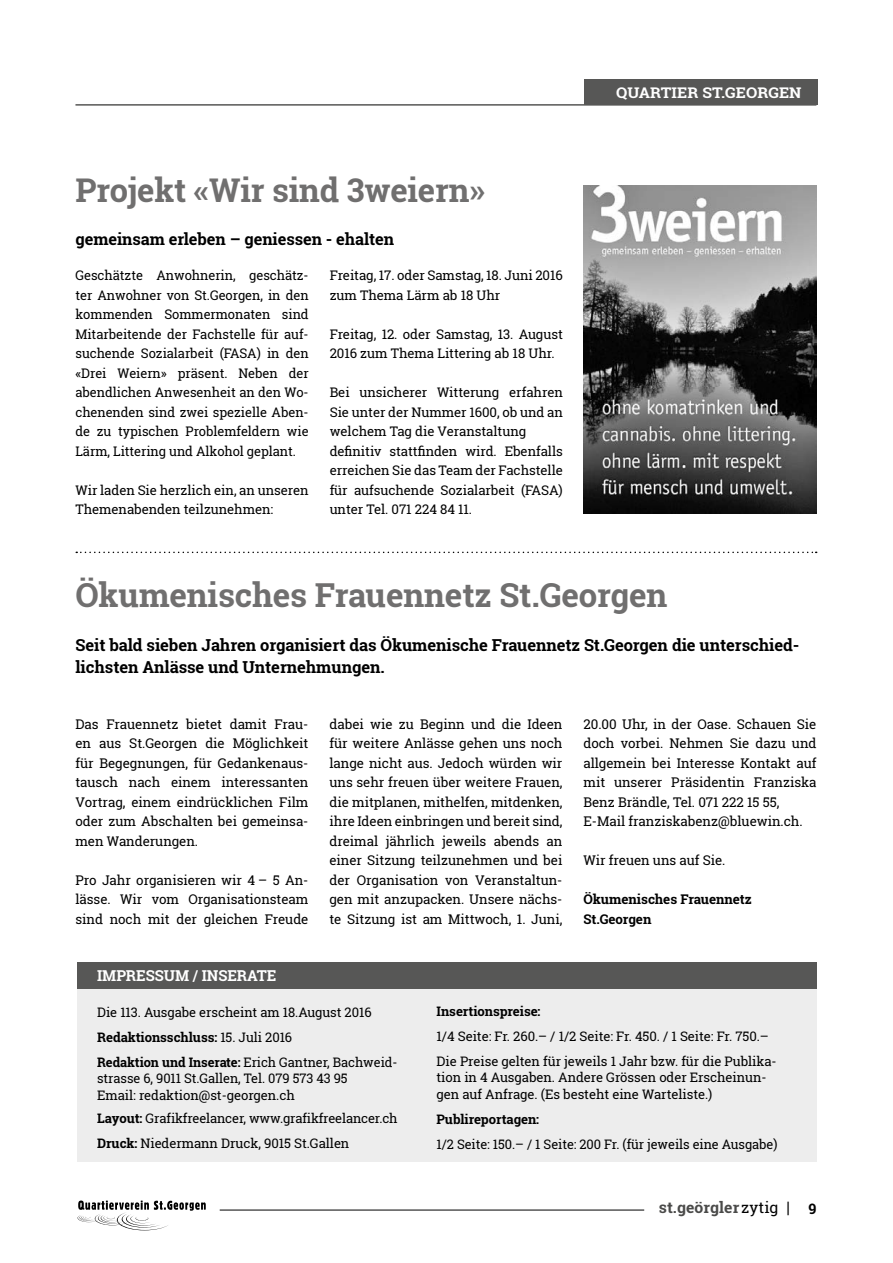
<style>
.page{position:relative;width:893px;height:1263px;background:#fff}
.page>*{position:absolute;margin:0;border:0;box-sizing:border-box;transform-origin:0 0}
.t1{font:700 33px "Roboto Slab";letter-spacing:-.005em;color:#706f6f}
.t2{font:700 32.7px "Roboto Slab";letter-spacing:-.005em;color:#706f6f}
.t3{font:700 16.5px/22.5px "Roboto Slab";letter-spacing:-.005em;color:#000}
.t4{font:700 16.35px "Roboto Slab";letter-spacing:-.005em;color:#000}
.t5{font:700 15.45px "Roboto Slab";letter-spacing:.005em;color:#4a4a49}
.t6{font:700 15px "Roboto Slab";letter-spacing:-.005em;color:#fff}
.t7{font:700 14.7px "Roboto Slab";letter-spacing:.005em;color:#fff;scale:1.08 1}
.t8{font:13.35px/19.5px "Roboto Slab";letter-spacing:-.005em;color:#000;text-align:justify}
.t9{font:700 13.35px/19.5px "Roboto Slab";letter-spacing:-.005em;color:#000}
.t10{font:13.2px/19.5px "Roboto Slab";letter-spacing:-.005em;color:#000}
.t11{font:13.05px/25px "Roboto Slab";letter-spacing:-.005em;color:#000}
.t12{font:700 13.05px "Roboto Slab";letter-spacing:-.005em;color:#000}
.s1{font-weight:700}
.s2{font-size:15.75px}
.s3{font-weight:400;color:#000}
.s4{font-weight:400;font-size:15.75px;color:#000}
.s5{font-size:14.4px;color:#000}
</style>
<div class="page">
<hr style="left:220px;top:1210px;width:424px;height:1px;background:#000">
<svg style="left:78px;top:1200px;width:128px;height:30px"></svg>
<div style="left:584px;top:80px;width:233px;height:25px;background:#575756"></div>
<hr style="left:75px;top:104px;width:741px;height:2px;background:#575756">
<img style="left:584px;top:185px;width:232px;height:328px">
<svg style="left:76px;top:552px;width:741px;height:1px"></svg>
<div style="left:77px;top:967px;width:739px;height:195px;background:#ededed"></div>
<div style="left:77px;top:963px;width:739px;height:26px;background:#575756"></div>
<h2 class="t2" style="left:75px;top:168px;width:411px">Projekt «Wir sind 3weiern»</h2>
<p class="t4" style="left:75px;top:228px;width:320px">gemeinsam erleben – geniessen - ehalten</p>
<p class="t10" style="left:75px;top:265px;width:235px;text-align:justify">Geschätzte Anwohnerin, geschätz&shy;ter Anwohner von St.Georgen, in den kommenden Sommermonaten sind Mitarbeitende der Fachstelle für auf&shy;suchende Sozialarbeit (FASA) in den «Drei Weiern» präsent. Neben der abendlichen Anwesenheit an den Wo&shy;chenenden sind zwei spezielle Aben&shy;de zu typischen Problemfeldern wie Lärm, Littering und Alkohol geplant.</p>
<p class="t10" style="left:75px;top:480px;width:235px">Wir laden Sie herzlich ein, an unseren<br>Themenabenden teilzunehmen:</p>
<p class="t10" style="left:330px;top:265px;width:235px">Freitag, 17. oder Samstag, 18. Juni 2016 zum Thema Lärm ab 18 Uhr</p>
<p class="t10" style="left:330px;top:324px;width:235px">Freitag, 12. oder Samstag, 13. August<br>2016 zum Thema Littering ab 18 Uhr.</p>
<p class="t10" style="left:330px;top:382px;width:235px">Bei unsicherer Witterung erfahren Sie unter der Nummer 1600, ob und an welchem Tag die Veranstaltung definitiv stattfinden wird. Ebenfalls erreichen Sie das Team der Fachstelle für aufsuchende Sozialarbeit (FASA) unter Tel. 071 224 84 11.</p>
<p class="t7" style="left:616px;top:83px;width:173px">QUARTIER ST.GEORGEN</p>
<h1 class="t1" style="left:75px;top:573px;width:594px">Ökumenisches Frauennetz St.Georgen</h1>
<p class="t3" style="left:75px;top:633px;width:725px">Seit bald sieben Jahren organisiert das Ökumenische Frauennetz St.Georgen die unterschied&shy;lichsten Anlässe und Unternehmungen.</p>
<p class="t8" style="left:75px;top:714px;width:234px">Das Frauennetz bietet damit Frau&shy;en aus St.Georgen die Möglichkeit für Begegnungen, für Gedankenaus&shy;tausch nach einem interessanten Vortrag, einem eindrücklichen Film oder zum Abschalten bei gemeinsa&shy;men Wanderungen.</p>
<p class="t8" style="left:75px;top:870px;width:235px">Pro Jahr organisieren wir 4─– 5 An&shy;lässe. Wir vom Organisationsteam sind noch mit der gleichen Freude</p>
<p class="t8" style="left:329px;top:714px;width:235px">dabei wie zu Beginn und die Ideen für weitere Anlässe gehen uns noch lange nicht aus. Jedoch würden wir uns sehr freuen über weitere Frauen, die mitplanen, mithelfen, mitdenken, ihre Ideen einbringen und bereit sind, dreimal jährlich jeweils abends an einer Sitzung teilzunehmen und bei der Organisation von Veranstaltun&shy;gen mit anzupacken. Unsere nächs&shy;te Sitzung ist am Mittwoch, 1. Juni,</p>
<p class="t8" style="left:583px;top:714px;width:234px;text-align:left">20.00 Uhr, in der Oase. Schauen Sie doch vorbei. Nehmen Sie dazu und allgemein bei Interesse Kontakt auf mit unserer Präsidentin Franziska Benz Brändle, Tel. 071 222 15 55, E-Mail franziskabenz@bluewin.ch.</p>
<p class="t8" style="left:583px;top:850px;width:144px">Wir freuen uns auf Sie.</p>
<p class="t9" style="left:583px;top:889px;width:170px">Ökumenisches Frauennetz<br>St.Georgen</p>
<p class="t6" style="left:97px;top:965px;width:181px">IMPRESSUM / INSERATE</p>
<p class="t11" style="left:97px;top:999px;width:302px">Die 113. Ausgabe erscheint am 18.August 2016<br><span class="s1">Redaktionsschluss:</span> 15. Juli 2016<br><span class="s1">Redaktion und Inserate:</span> Erich Gantner, Bachweid-</p>
<p class="t11" style="left:97px;top:1070px;width:252px;line-height:16.5px">strasse 6, 9011 St.Gallen, Tel. 079 573 43 95<br>Email: redaktion@st-georgen.ch</p>
<p class="t11" style="left:97px;top:1105px;width:302px"><span class="s1">Layout:</span> Grafikfreelancer, www.grafikfreelancer.ch<br><span class="s1">Druck:</span> Niedermann Druck, 9015 St.Gallen</p>
<p class="t12" style="left:437px;top:1002px;width:105px">Insertionspreise:</p>
<p class="t11" style="left:437px;top:1023px;width:342px">1/4 Seite: Fr. 260.– / 1/2 Seite: Fr. 450. / 1 Seite: Fr. 750.–<br>Die Preise gelten für jeweils 1 Jahr bzw. für die Publika-</p>
<p class="t11" style="left:437px;top:1069px;width:331px;line-height:16.5px">tion in 4 Ausgaben. Andere Grössen oder Erscheinun&shy;gen auf Anfrage. (Es besteht eine Warteliste.)</p>
<p class="t12" style="left:437px;top:1110px;width:104px">Publireportagen:</p>
<p class="t11" style="left:437px;top:1131px;width:342px">1/2 Seite: 150.– / 1 Seite: 200 Fr. (für jeweils eine Ausgabe)</p>
<p class="t5" style="left:659px;top:1197px;width:159px"><span class="s2">s</span>t.geörgler<span class="s3">zytig</span> <span class="s4">|</span> <span class="s5">9</span></p>
</div>
